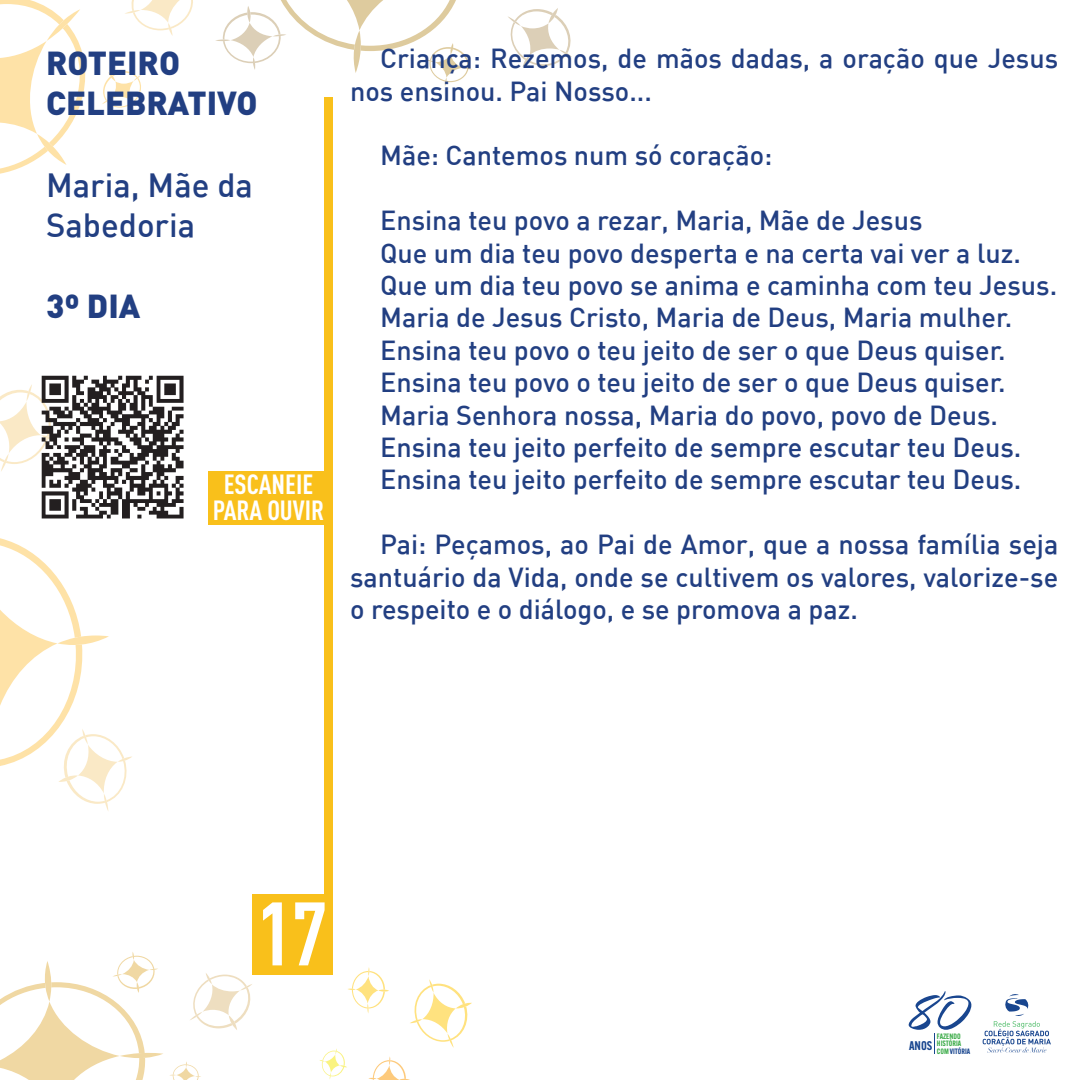
<style>
.page{position:relative;width:1080px;height:1080px;background:#fff}
.page>*{position:absolute;margin:0;border:0;box-sizing:border-box;transform-origin:0 0}
.t1{font:700 88.4px "DIN Cond";color:#fff}
.t2{font:900 32.9px/40.6px "DIN";color:#223f82}
.t3{font:500 32.9px/40.6px "DIN";color:#223f82}
.t4{font:700 27.4px/25.7px "DIN Cond";color:#fff;text-align:center}
.t5{font:500 27px/32.4px "DIN";color:#223f82}
.t6{font:600 12.3px "Alternate Gothic ATF";color:#19468f}
.t7{font:600 7.6px/7.1px "Alternate Gothic ATF";color:#3dac49}
.s1{color:#19468f}
</style>
<div class="page">
<div style="left:208px;top:471px;width:121px;height:54px;background:#f9c01b"></div>
<svg style="left:368px;top:1056px;width:42px;height:24px"></svg>
<svg style="left:410px;top:979px;width:62px;height:69px"></svg>
<svg style="left:319px;top:1048px;width:28px;height:31px"></svg>
<svg style="left:348px;top:967px;width:41px;height:46px"></svg>
<svg style="left:0;top:538px;width:132px;height:273px"></svg>
<svg style="left:0;top:384px;width:34px;height:87px"></svg>
<svg style="left:0;top:952px;width:252px;height:128px"></svg>
<svg style="left:0;top:0;width:193px;height:174px"></svg>
<svg style="left:215px;top:0;width:257px;height:86px"></svg>
<svg style="left:508px;top:8px;width:64px;height:59px"></svg>
<div style="left:325px;top:97px;width:8px;height:877px;background:#f9c01b"></div>
<div style="left:252px;top:894px;width:81px;height:81px;background:#f9c01b"></div>
<svg style="left:909px;top:991px;width:62px;height:63px"></svg>
<svg style="left:983px;top:994px;width:68px;height:59px"></svg>
<img style="left:34px;top:375px;width:150px;height:144px">
<p class="t2" style="left:46px;top:41px;width:213px">ROTEIRO<br>CELEBRATIVO</p>
<p class="t3" style="left:46px;top:163px;width:208px">Maria, Mãe da<br>Sabedoria</p>
<p class="t2" style="left:46px;top:285px;width:96px">3º DIA</p>
<p class="t4" style="left:213px;top:471px;width:113px">ESCANEIE<br>PARA OUVIR</p>
<p class="t5" style="left:350px;top:41px;width:710px;text-indent:30px">Criança: Rezemos, de mãos dadas, a oração que Jesus nos ensinou. Pai Nosso...</p>
<p class="t5" style="left:380px;top:139px;width:394px">Mãe: Cantemos num só coração:</p>
<p class="t5" style="left:380px;top:203px;width:679px">Ensina teu povo a rezar, Maria, Mãe de Jesus<br>Que um dia teu povo desperta e na certa vai ver a luz.<br>Que um dia teu povo se anima e caminha com teu Jesus.<br>Maria de Jesus Cristo, Maria de Deus, Maria mulher.<br>Ensina teu povo o teu jeito de ser o que Deus quiser.<br>Ensina teu povo o teu jeito de ser o que Deus quiser.<br>Maria Senhora nossa, Maria do povo, povo de Deus.<br>Ensina teu jeito perfeito de sempre escutar teu Deus.<br>Ensina teu jeito perfeito de sempre escutar teu Deus.</p>
<p class="t5" style="left:350px;top:527px;width:710px;text-align:justify;text-indent:30px">Pai: Peçamos, ao Pai de Amor, que a nossa família seja santuário da Vida, onde se cultivem os valores, valorize-se o respeito e o diálogo, e se promova a paz.</p>
<h1 class="t1" style="left:257px;top:880px;width:72px">17</h1>
<p class="t6" style="left:909px;top:1037px;width:25px">ANOS</p>
<p class="t7" style="left:937px;top:1033px;width:35px">FAZENDO<br>HISTÓRIA<br>COM <span class="s1">VITÓRIA</span></p>
</div>
